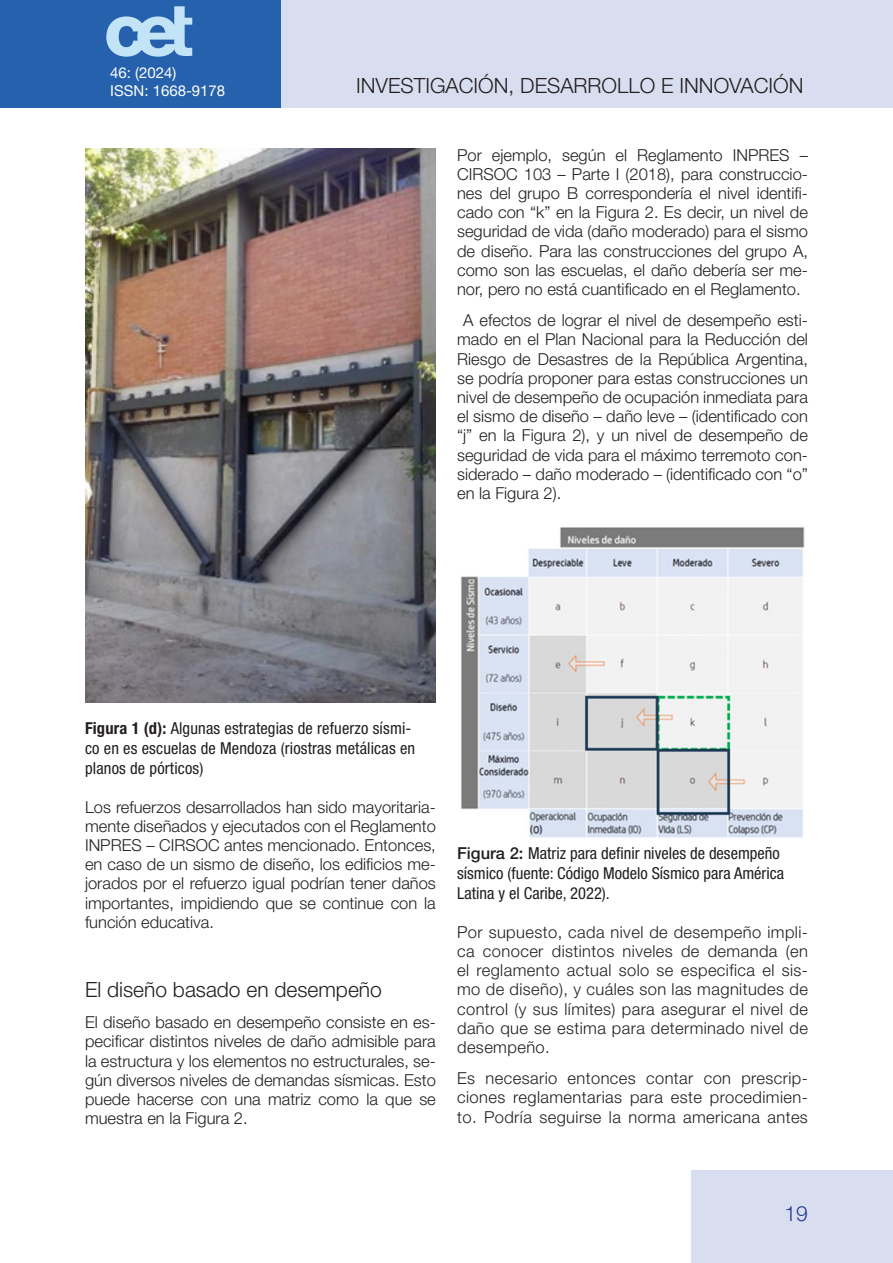
<style>
.page{position:relative;width:893px;height:1263px;background:#fff}
.page>*{position:absolute;margin:0;border:0;box-sizing:border-box;transform-origin:0 0}
.SUBTITULO{font:300 21px "Helvetica Neue LT Std";color:#231f20}
.t1{font:300 21px "Helvetica Neue LT Std";color:#253f8e}
.TEXTO{font:300 16.5px/19.2px "Helvetica Neue LT Std";color:#231f20;text-align:justify}
.PIE_FOTO{font:condensed 16.5px/19.8px "Helvetica Neue LT Std";letter-spacing:.01em;color:#231f20}
.t2{font:15px/18px "Helvetica Neue LT Std";color:#fff}
.s1{font-weight:700}
.s2{font-weight:500;font-stretch:normal}
</style>
<div class="page">
<div style="left:0;top:0;width:282px;height:108px;background:#2561ac"></div>
<hr style="left:0;top:0;width:1px;height:108px;background:#d8ddef">
<div style="left:691px;top:1170px;width:202px;height:93px;background:#d8ddef"></div>
<div style="left:282px;top:0;width:611px;height:108px;background:#d8ddef"></div>
<svg style="left:106px;top:6px;width:86px;height:51px"></svg>
<img style="left:85px;top:149px;width:351px;height:553px">
<img style="left:460px;top:527px;width:345px;height:311px">
<p class="t2" style="left:110px;top:63px;width:117px">46: (2024)<br>ISSN: 1668-9178</p>
<p class="SUBTITULO" style="left:356px;top:72px;width:449px">INVESTIGACIÓN, DESARROLLO E INNOVACIÓN</p>
<p class="TEXTO" style="left:457px;top:145px;width:352px">Por ejemplo, según el Reglamento INPRES – CIRSOC 103 – Parte I (2018), para construccio&shy;nes del grupo B correspondería el nivel identifi&shy;cado con “k” en la Figura 2. Es decir, un nivel de seguridad de vida (daño moderado) para el sismo de diseño. Para las construcciones del grupo A, como son las escuelas, el daño debería ser me&shy;nor, pero no está cuantificado en el Reglamento.</p>
<p class="TEXTO" style="left:457px;top:310px;width:352px;text-indent:6px">A efectos de lograr el nivel de desempeño esti&shy;mado en el Plan Nacional para la Reducción del Riesgo de Desastres de la República Argentina, se podría proponer para estas construcciones un nivel de desempeño de ocupación inmediata para el sismo de diseño – daño leve – (identificado con “j” en la Figura 2), y un nivel de desempeño de seguridad de vida para el máximo terremoto con&shy;siderado – daño moderado – (identificado con “o” en la Figura 2).</p>
<p class="PIE_FOTO" style="left:85px;top:718px;width:332px"><span class="s1">Figura 1 (d):</span> Algunas estrategias de refuerzo sísmi&shy;co en es escuelas de Mendoza (riostras metálicas en planos de pórticos)</p>
<p class="TEXTO" style="left:85px;top:797px;width:352px">Los refuerzos desarrollados han sido mayoritaria&shy;mente diseñados y ejecutados con el Reglamento INPRES – CIRSOC antes mencionado. Entonces, en caso de un sismo de diseño, los edificios me&shy;jorados por el refuerzo igual podrían tener daños importantes, impidiendo que se continue con la función educativa.</p>
<p class="SUBTITULO" style="left:85px;top:977px;width:298px">El diseño basado en desempeño</p>
<p class="TEXTO" style="left:85px;top:1012px;width:352px">El diseño basado en desempeño consiste en es&shy;pecificar distintos niveles de daño admisible para la estructura y los elementos no estructurales, se&shy;gún diversos niveles de demandas sísmicas. Esto puede hacerse con una matriz como la que se muestra en la Figura 2.</p>
<p class="PIE_FOTO" style="left:457px;top:843px;width:329px"><span class="s2">Figura 2:</span> Matriz para definir niveles de desempeño sísmico (fuente: Código Modelo Sísmico para América<br>Latina y el Caribe, 2022).</p>
<p class="TEXTO" style="left:457px;top:922px;width:352px">Por supuesto, cada nivel de desempeño impli&shy;ca conocer distintos niveles de demanda (en el reglamento actual solo se especifica el sis&shy;mo de diseño), y cuáles son las magnitudes de control (y sus límites) para asegurar el nivel de daño que se estima para determinado nivel de desempeño.</p>
<p class="TEXTO" style="left:457px;top:1068px;width:352px">Es necesario entonces contar con prescrip&shy;ciones reglamentarias para este procedimien&shy;to. Podría seguirse la norma americana antes</p>
<p class="t1" style="left:785px;top:1201px;width:25px">19</p>
</div>
